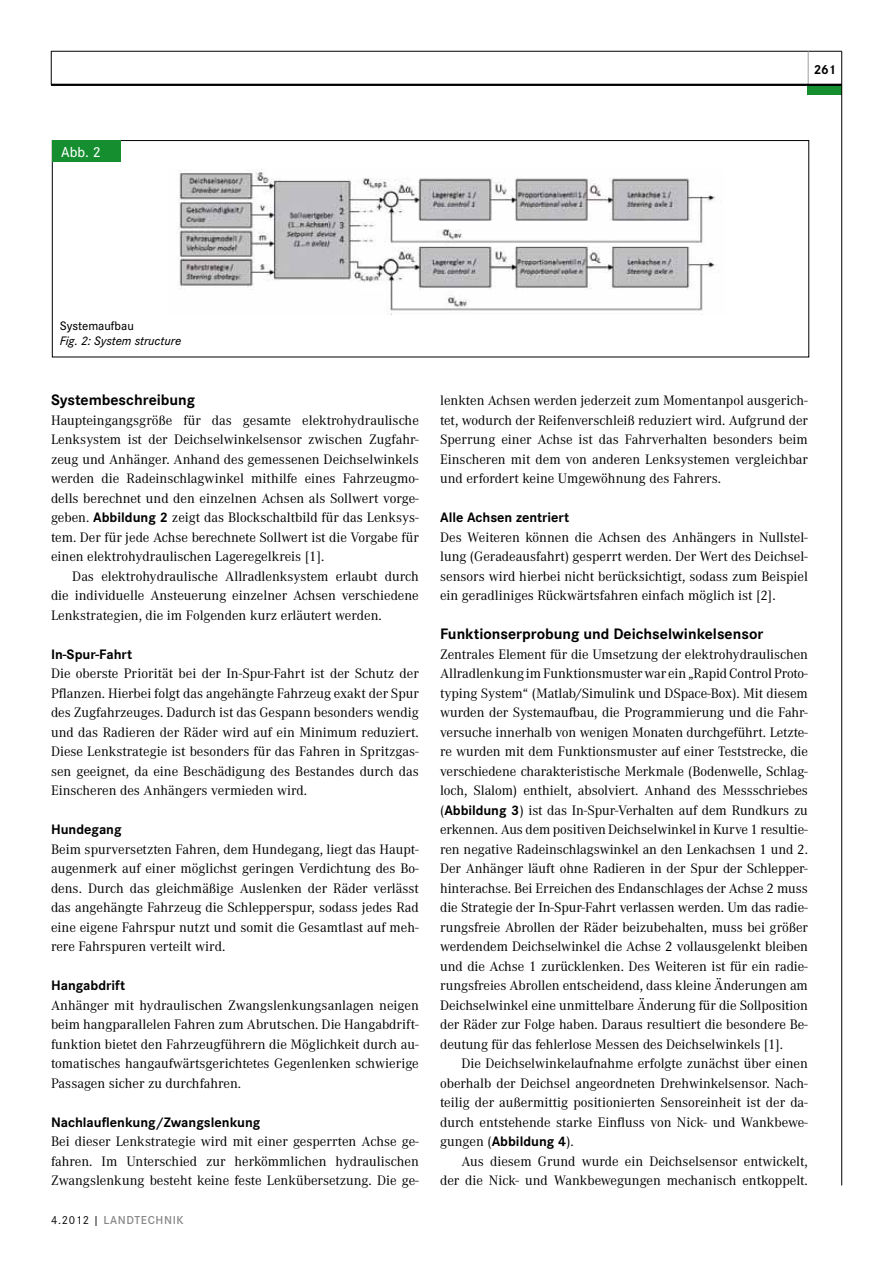
<style>
.page{position:relative;width:893px;height:1263px;background:#fff}
.page>*{position:absolute;margin:0;border:0;box-sizing:border-box;transform-origin:0 0}
.t1{font:700 15.75px "Corporate S";color:#000}
.t2{font:500 15px "Corporate S";color:#fff}
.t3{font:14.25px/19.5px "Corporate A";color:#000;text-align:justify}
.t4{font:700 14.25px "Corporate S";color:#000}
.t5{font:700 13.5px "Corporate S";color:#000}
.t6{font:italic 500 12.75px "Corporate S";color:#000}
.t7{font:500 12.75px "Corporate S";color:#000}
.t8{font:600 12px "Corporate S";letter-spacing:.05em;color:#878787}
.s1{font-family:"Corporate S";font-weight:700}
.s2{font-weight:400;color:#000}
.s3{font-family:"Corporate A";font-weight:400}
</style>
<div class="page">
<hr style="left:51px;top:51px;width:1px;height:34px;background:#000">
<hr style="left:51px;top:51px;width:791px;height:1px;background:#000">
<hr style="left:808px;top:51px;width:1px;height:34px;background:#9d9d9c">
<div style="left:808px;top:85px;width:34px;height:10px;background:#158e30"></div>
<hr style="left:841px;top:51px;width:1px;height:1134px;background:#000">
<hr style="left:51px;top:84px;width:791px;height:2px;background:#000">
<div style="left:52px;top:140px;width:757px;height:217px;border:1px solid #000"></div>
<div style="left:53px;top:141px;width:68px;height:21px;background:#158e30"></div>
<img style="left:178px;top:169px;width:538px;height:145px">
<p class="t2" style="left:61px;top:143px;width:41px">Abb. 2</p>
<p class="t5" style="left:814px;top:61px;width:24px">261</p>
<p class="t7" style="left:60px;top:319px;width:76px">Systemaufbau</p>
<p class="t6" style="left:60px;top:334px;width:123px">Fig. 2: System structure</p>
<p class="t1" style="left:51px;top:391px;width:146px">Systembeschreibung</p>
<p class="t3" style="left:51px;top:411px;width:369px">Haupteingangsgröße für das gesamte elektrohydraulische Lenksystem ist der Deichselwinkelsensor zwischen Zugfahr&shy;zeug und Anhänger. Anhand des gemessenen Deichselwinkels werden die Radeinschlagwinkel mithilfe eines Fahrzeugmo&shy;dells berechnet und den einzelnen Achsen als Sollwert vorge&shy;geben. <span class="s1">Abbildung 2</span> zeigt das Blockschaltbild für das Lenksys&shy;tem. Der für jede Achse berechnete Sollwert ist die Vorgabe für einen elektrohydraulischen Lageregelkreis [1].</p>
<p class="t3" style="left:51px;top:567px;width:369px;text-indent:21px">Das elektrohydraulische Allradlenksystem erlaubt durch die individuelle Ansteuerung einzelner Achsen verschiedene Lenkstrategien, die im Folgenden kurz erläutert werden.</p>
<p class="t4" style="left:51px;top:646px;width:83px">In-Spur-Fahrt</p>
<p class="t3" style="left:51px;top:664px;width:369px">Die oberste Priorität bei der In-Spur-Fahrt ist der Schutz der Pflanzen. Hierbei folgt das angehängte Fahrzeug exakt der Spur des Zugfahrzeuges. Dadurch ist das Gespann besonders wendig und das Radieren der Räder wird auf ein Minimum reduziert.<br>Diese Lenkstrategie ist besonders für das Fahren in Spritzgas&shy;sen geeignet, da eine Beschädigung des Bestandes durch das Einscheren des Anhängers vermieden wird.</p>
<p class="t4" style="left:51px;top:821px;width:72px">Hundegang</p>
<p class="t3" style="left:51px;top:840px;width:369px">Beim spurversetzten Fahren, dem Hundegang, liegt das Haupt&shy;augenmerk auf einer möglichst geringen Verdichtung des Bo&shy;dens. Durch das gleichmäßige Auslenken der Räder verlässt das angehängte Fahrzeug die Schlepperspur, sodass jedes Rad eine eigene Fahrspur nutzt und somit die Gesamtlast auf meh&shy;rere Fahrspuren verteilt wird.</p>
<p class="t4" style="left:51px;top:977px;width:76px">Hangabdrift</p>
<p class="t3" style="left:51px;top:996px;width:369px">Anhänger mit hydraulischen Zwangslenkungsanlagen neigen beim hangparallelen Fahren zum Abrutschen. Die Hangabdrift&shy;funktion bietet den Fahrzeugführern die Möglichkeit durch au&shy;tomatisches hangaufwärtsgerichtetes Gegenlenken schwierige Passagen sicher zu durchfahren.</p>
<p class="t4" style="left:51px;top:1114px;width:211px">Nachlauflenkung/Zwangslenkung</p>
<p class="t3" style="left:51px;top:1132px;width:369px">Bei dieser Lenkstrategie wird mit einer gesperrten Achse ge&shy;fahren. Im Unterschied zur herkömmlichen hydraulischen Zwangslenkung besteht keine feste Lenkübersetzung. Die ge-</p>
<p class="t8" style="left:51px;top:1213px;width:134px"><span class="s2">4.2012 |</span> LANDTECHNIK</p>
<p class="t3" style="left:440px;top:391px;width:369px">lenkten Achsen werden jederzeit zum Momentanpol ausgerich&shy;tet, wodurch der Reifenverschleiß reduziert wird. Aufgrund der Sperrung einer Achse ist das Fahrverhalten besonders beim Einscheren mit dem von anderen Lenksystemen vergleichbar und erfordert keine Umgewöhnung des Fahrers.</p>
<p class="t4" style="left:440px;top:509px;width:131px">Alle Achsen zentriert</p>
<p class="t3" style="left:440px;top:528px;width:369px">Des Weiteren können die Achsen des Anhängers in Nullstel&shy;lung (Geradeausfahrt) gesperrt werden. Der Wert des Deichsel&shy;sensors wird hierbei nicht berücksichtigt, sodass zum Beispiel ein geradliniges Rückwärtsfahren einfach möglich ist [2].</p>
<p class="t1" style="left:440px;top:625px;width:325px">Funktionserprobung und Deichselwinkelsensor</p>
<p class="t3" style="left:440px;top:645px;width:369px">Zentrales Element für die Umsetzung der elektrohydraulischen Allradlenkung im Funktionsmuster war ein „Rapid Control Proto&shy;typing System“ (Matlab/Simulink und DSpace-Box). Mit diesem wurden der Systemaufbau, die Programmierung und die Fahr&shy;versuche innerhalb von wenigen Monaten durchgeführt. Letzte&shy;re wurden mit dem Funktionsmuster auf einer Teststrecke, die verschiedene charakteristische Merkmale (Bodenwelle, Schlag&shy;loch, Slalom) enthielt, absolviert. Anhand des Messschriebes (<span class="s1">Abbildung 3</span>) ist das In-Spur-Verhalten auf dem Rundkurs zu erkennen. Aus dem positiven Deichselwinkel in Kurve 1 resultie&shy;ren negative Radeinschlagswinkel an den Lenkachsen 1 und 2.<br>Der Anhänger läuft ohne Radieren in der Spur der Schlepper&shy;hinterachse. Bei Erreichen des Endanschlages der Achse 2 muss die Strategie der In-Spur-Fahrt verlassen werden. Um das radie&shy;rungsfreie Abrollen der Räder beizubehalten, muss bei größer werdendem Deichselwinkel die Achse 2 vollausgelenkt bleiben und die Achse 1 zurücklenken. Des Weiteren ist für ein radie&shy;rungsfreies Abrollen entscheidend, dass kleine Änderungen am Deichselwinkel eine unmittelbare Änderung für die Sollposition der Räder zur Folge haben. Daraus resultiert die besondere Be&shy;deutung für das fehlerlose Messen des Deichselwinkels [1].</p>
<p class="t3" style="left:440px;top:1054px;width:369px;text-indent:21px">Die Deichselwinkelaufnahme erfolgte zunächst über einen oberhalb der Deichsel angeordneten Drehwinkelsensor. Nach&shy;teilig der außermittig positionierten Sensoreinheit ist der da&shy;durch entstehende starke Einfluss von Nick- und Wankbewe-</p>
<p class="t4" style="left:440px;top:1133px;width:135px"><span class="s3">gungen (</span>Abbildung 4<span class="s3">).</span></p>
<p class="t3" style="left:440px;top:1152px;width:369px;text-align:right">Aus diesem Grund wurde ein Deichselsensor entwickelt, der die Nick- und Wankbewegungen mechanisch entkoppelt.</p>
</div>
